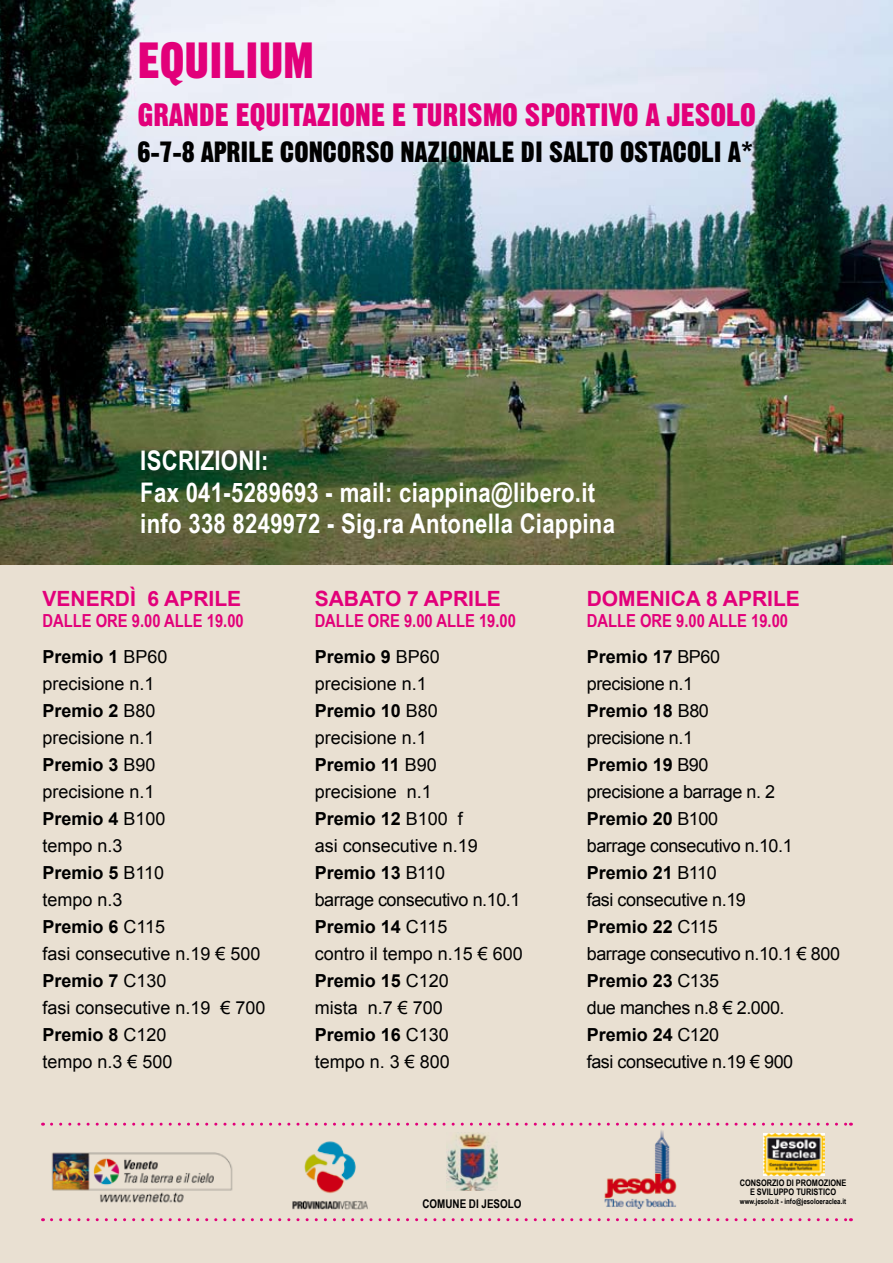
<style>
.page{position:relative;width:893px;height:1263px;background:#fff}
.page>*{position:absolute;margin:0;border:0;box-sizing:border-box;transform-origin:0 0}
.t1{font:49.5px "Gothic Thirteen Std";color:#e2007a}
.t2{font:31.5px "Gothic Thirteen Std";color:#e2007a}
.t3{font:28.5px "Gothic Thirteen Std";color:#000}
.t4{font:700 27px/31.5px "Arial Narrow";letter-spacing:.01em;color:#fff}
.t5{font:700 21px "Arial";color:#e2007a}
.t6{font:18px/27px "Arial";color:#000}
.t7{font:18px/27px "Arial";letter-spacing:-.025em;color:#000}
.t8{font:700 18px "Arial Narrow";color:#e2007a}
.t9{font:700 12px "Arial Narrow";color:#000}
.t10{font:700 9px/9px "Arial Narrow";color:#000;text-align:center}
.t11{font:700 7.5px "Arial Narrow";color:#000}
.s1{font-weight:700}
</style>
<div class="page">
<img style="left:0;top:0;width:893px;height:565px">
<div style="left:0;top:565px;width:893px;height:698px;background:#e9e0d2"></div>
<img style="left:51px;top:1152px;width:182px;height:51px">
<img style="left:292px;top:1141px;width:76px;height:69px">
<img style="left:763px;top:1133px;width:62px;height:43px">
<img style="left:604px;top:1130px;width:73px;height:78px">
<img style="left:446px;top:1133px;width:52px;height:57px">
<svg style="left:51px;top:1218px;width:800px;height:3px"></svg>
<svg style="left:51px;top:1123px;width:800px;height:3px"></svg>
<h1 class="t1" style="left:138px;top:30px;width:177px">EQUILIUM</h1>
<h2 class="t2" style="left:138px;top:95px;width:620px">GRANDE EQUITAZIONE E TURISMO SPORTIVO A JESOLO</h2>
<h3 class="t3" style="left:138px;top:134px;width:617px">6-7-8 APRILE CONCORSO NAZIONALE DI SALTO OSTACOLI A*</h3>
<h3 class="t4" style="left:140px;top:444px;width:476px">ISCRIZIONI:<br>Fax 041-5289693 - mail: ciappina@libero.it info 338 8249972 - Sig.ra Antonella Ciappina</h3>
<p class="t5" style="left:43px;top:584px;width:200px">VENERDÌ 6 APRILE</p>
<p class="t8" style="left:43px;top:607px;width:203px">DALLE ORE 9.00 ALLE 19.00</p>
<p class="t6" style="left:43px;top:643px;width:225px"><span class="s1">Premio 1</span> BP60<br>precisione n.1<br><span class="s1">Premio 2</span> B80<br>precisione n.1<br><span class="s1">Premio 3</span> B90<br>precisione n.1<br><span class="s1">Premio 4</span> B100<br>tempo n.3<br><span class="s1">Premio 5</span> B110<br>tempo n.3<br><span class="s1">Premio 6</span> C115<br>fasi consecutive n.19 € 500<br><span class="s1">Premio 7</span> C130<br>fasi consecutive n.19 € 700<br><span class="s1">Premio 8</span> C120<br>tempo n.3 € 500</p>
<p class="t5" style="left:315px;top:584px;width:188px">SABATO 7 APRILE</p>
<p class="t8" style="left:315px;top:607px;width:203px">DALLE ORE 9.00 ALLE 19.00</p>
<p class="t6" style="left:315px;top:643px;width:210px"><span class="s1">Premio 9</span> BP60 precisione n.1<br><span class="s1">Premio 10</span> B80 precisione n.1<br><span class="s1">Premio 11</span> B90 precisione n.1<br><span class="s1">Premio 12</span> B100 f<br>asi consecutive n.19<br><span class="s1">Premio 13</span> B110<br>barrage consecutivo n.10.1<br><span class="s1">Premio 14</span> C115<br>contro il tempo n.15 € 600<br><span class="s1">Premio 15</span> C120<br>mista n.7 € 700<br><span class="s1">Premio 16</span> C130<br>tempo n. 3 € 800</p>
<p class="t9" style="left:422px;top:1195px;width:100px">COMUNE DI JESOLO</p>
<p class="t5" style="left:587px;top:584px;width:215px">DOMENICA 8 APRILE</p>
<p class="t8" style="left:587px;top:607px;width:203px">DALLE ORE 9.00 ALLE 19.00</p>
<p class="t7" style="left:587px;top:643px;width:255px"><span class="s1">Premio 17</span> BP60<br>precisione n.1<br><span class="s1">Premio 18</span> B80<br>precisione n.1<br><span class="s1">Premio 19</span> B90<br>precisione a barrage n. 2<br><span class="s1">Premio 20</span> B100<br>barrage consecutivo n.10.1<br><span class="s1">Premio 21</span> B110<br>fasi consecutive n.19<br><span class="s1">Premio 22</span> C115<br>barrage consecutivo n.10.1 € 800<br><span class="s1">Premio 23</span> C135<br>due manches n.8 € 2.000.<br><span class="s1">Premio 24</span> C120<br>fasi consecutive n.19 € 900</p>
<p class="t10" style="left:740px;top:1178px;width:108px">CONSORZIO DI PROMOZIONE<br>E SVILUPPO TURISTICO</p>
<p class="t11" style="left:740px;top:1196px;width:108px">www.jesolo.it - info@jesoloeraclea.it</p>
</div>
